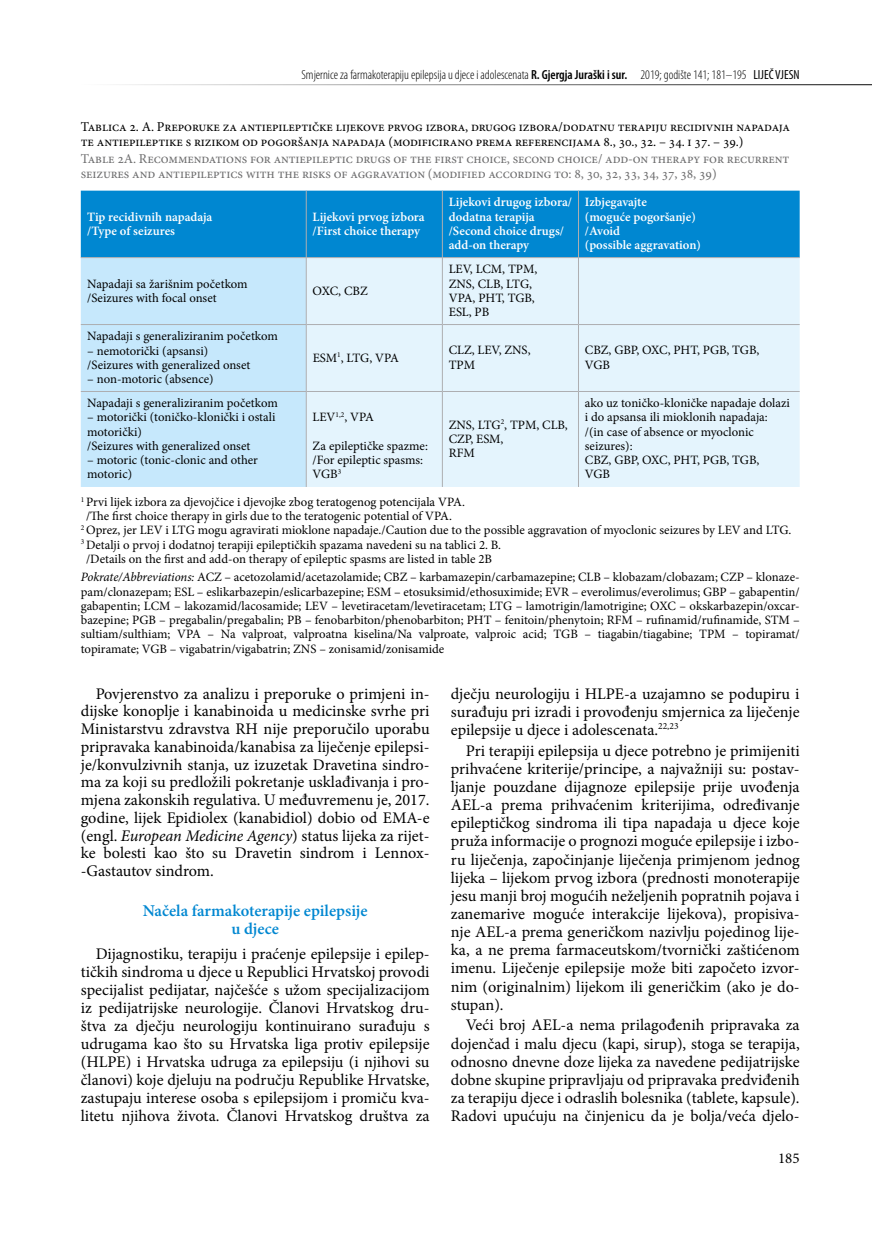
<style>
.page{position:relative;width:872px;height:1234px;background:#fff}
.page>*{position:absolute;margin:0;border:0;box-sizing:border-box;transform-origin:0 0}
.t1{font:600 16.5px/18px "Minion Pro";color:#0087d1;text-align:center}
.t2{font:16.2px/18.1px "Minion Pro";color:#000;text-align:justify}
.t3{font:15px "Minion Pro";color:#000}
.t4{font:13.5px/15px "Minion Pro";letter-spacing:-.01em;color:#000}
.t5{font:13.5px/15px "Minion Pro";letter-spacing:-.01em;color:#6d6d6e}
.t6{font:300 condensed 13.2px "Myriad Pro";color:#000}
.t7{font:12.75px/14.2px "Minion Pro";color:#000}
.t8{font:600 12.75px/14.2px "Minion Pro";color:#fff}
.s1{font-weight:600}
.s2{font-weight:400}
.s3{font-style:italic}
</style>
<div class="page">
<hr style="left:81px;top:84px;width:791px;height:1px;background:#000">
<div style="left:81px;top:190px;width:718px;height:67px;background:#0087d1"></div>
<div style="left:81px;top:258px;width:225px;height:229px;background:#c6e8fc"></div>
<div style="left:307px;top:258px;width:492px;height:229px;background:#e4f4fd"></div>
<hr style="left:306px;top:190px;width:1px;height:67px;background:#adaeb1">
<hr style="left:442px;top:190px;width:1px;height:67px;background:#adaeb1">
<hr style="left:578px;top:190px;width:1px;height:67px;background:#adaeb1">
<hr style="left:81px;top:257px;width:225px;height:1px;background:#adaeb1">
<hr style="left:306px;top:257px;width:136px;height:1px;background:#adaeb1">
<hr style="left:306px;top:258px;width:1px;height:66px;background:#adaeb1">
<hr style="left:442px;top:257px;width:136px;height:1px;background:#adaeb1">
<hr style="left:442px;top:258px;width:1px;height:66px;background:#adaeb1">
<hr style="left:578px;top:257px;width:221px;height:1px;background:#adaeb1">
<hr style="left:578px;top:258px;width:1px;height:66px;background:#adaeb1">
<hr style="left:81px;top:324px;width:225px;height:1px;background:#adaeb1">
<hr style="left:306px;top:324px;width:136px;height:1px;background:#adaeb1">
<hr style="left:306px;top:325px;width:1px;height:66px;background:#adaeb1">
<hr style="left:442px;top:324px;width:136px;height:1px;background:#adaeb1">
<hr style="left:442px;top:325px;width:1px;height:66px;background:#adaeb1">
<hr style="left:578px;top:324px;width:221px;height:1px;background:#adaeb1">
<hr style="left:578px;top:325px;width:1px;height:66px;background:#adaeb1">
<hr style="left:81px;top:391px;width:225px;height:1px;background:#adaeb1">
<hr style="left:306px;top:391px;width:136px;height:1px;background:#adaeb1">
<hr style="left:306px;top:392px;width:1px;height:95px;background:#adaeb1">
<hr style="left:442px;top:391px;width:136px;height:1px;background:#adaeb1">
<hr style="left:442px;top:392px;width:1px;height:95px;background:#adaeb1">
<hr style="left:578px;top:391px;width:221px;height:1px;background:#adaeb1">
<hr style="left:578px;top:392px;width:1px;height:95px;background:#adaeb1">
<p class="t6" style="left:301px;top:67px;width:500px">Smjernice za farmakoterapiju epilepsija u djece i adolescenata <span class="s1">R. Gjergja Juraški i sur.</span> 2019; godište 141; 181–195 <span class="s2">LIJEČ VJESN</span></p>
<p class="t4" style="left:81px;top:119px;width:710px">Tablica 2. A. Preporuke za antiepileptičke lijekove prvog izbora, drugog izbora/dodatnu terapiju recidivnih napadaja te antiepileptike s rizikom od pogoršanja napadaja (modificirano prema referencijama 8., 30., 32. – 34. i 37. – 39.)</p>
<p class="t5" style="left:81px;top:151px;width:710px">Table 2A. Recommendations for antiepileptic drugs of the first choice, second choice/ add-on therapy for recurrent seizures and antiepileptics with the risks of aggravation (modified according to: 8, 30, 32, 33, 34, 37, 38, 39)</p>
<p class="t8" style="left:87px;top:209px;width:127px">Tip recidivnih napadaja /Type of seizures</p>
<p class="t8" style="left:313px;top:209px;width:114px">Lijekovi prvog izbora /First choice therapy</p>
<p class="t8" style="left:449px;top:195px;width:125px">Lijekovi drugog izbora/ dodatna terapija /Second choice drugs/ add-on therapy</p>
<p class="t8" style="left:585px;top:195px;width:117px">Izbjegavajte<br>(moguće pogoršanje) /Avoid<br>(possible aggravation)</p>
<p class="t7" style="left:87px;top:276px;width:162px">Napadaji sa žarišnim početkom /Seizures with focal onset</p>
<p class="t7" style="left:313px;top:283px;width:57px">OXC, CBZ</p>
<p class="t7" style="left:449px;top:262px;width:90px">LEV, LCM, TPM,<br>ZNS, CLB, LTG,<br>VPA, PHT, TGB,<br>ESL, PB</p>
<p class="t7" style="left:87px;top:329px;width:192px">Napadaji s generaliziranim početkom</p>
<p class="t7" style="left:87px;top:343px;width:165px">– nemotorički (apsansi) /Seizures with generalized onset</p>
<p class="t7" style="left:87px;top:372px;width:128px">– non-motoric (absence)</p>
<p class="t7" style="left:87px;top:396px;width:192px">Napadaji s generaliziranim početkom</p>
<p class="t7" style="left:87px;top:410px;width:190px">– motorički (toničko-klonički i ostali motorički)<br>/Seizures with generalized onset</p>
<p class="t7" style="left:87px;top:453px;width:172px">– motoric (tonic-clonic and other motoric)</p>
<p class="t7" style="left:313px;top:350px;width:88px">ESM<sup>1</sup>, LTG, VPA</p>
<p class="t7" style="left:449px;top:343px;width:83px">CLZ, LEV, ZNS,<br>TPM</p>
<p class="t7" style="left:585px;top:343px;width:176px">CBZ, GBP, OXC, PHT, PGB, TGB,<br>VGB</p>
<p class="t7" style="left:313px;top:410px;width:63px">LEV<sup>1,2</sup>, VPA</p>
<p class="t7" style="left:313px;top:438px;width:117px">Za epileptičke spazme: /For epileptic spasms:<br>VGB<sup>3</sup></p>
<p class="t7" style="left:449px;top:417px;width:121px">ZNS, LTG<sup>2</sup>, TPM, CLB,<br>CZP, ESM,<br>RFM</p>
<p class="t7" style="left:585px;top:396px;width:206px">ako uz toničko-kloničke napadaje dolazi i do apsansa ili mioklonih napadaja: /(in case of absence or myoclonic seizures):<br>CBZ, GBP, OXC, PHT, PGB, TGB,<br>VGB</p>
<p class="t7" style="left:81px;top:494px;width:385px"><sup>1</sup> Prvi lijek izbora za djevojčice i djevojke zbog teratogenog potencijala VPA.</p>
<p class="t7" style="left:86px;top:509px;width:367px">/The first choice therapy in girls due to the teratogenic potential of VPA.</p>
<p class="t7" style="left:81px;top:523px;width:712px"><sup>2</sup> Oprez, jer LEV i LTG mogu agravirati mioklone napadaje./Caution due to the possible aggravation of myoclonic seizures by LEV and LTG.</p>
<p class="t7" style="left:81px;top:537px;width:422px"><sup>3</sup> Detalji o prvoj i dodatnoj terapiji epileptičkih spazama navedeni su na tablici 2. B.</p>
<p class="t7" style="left:86px;top:551px;width:407px">/Details on the first and add-on therapy of epileptic spasms are listed in table 2B</p>
<p class="t7" style="left:81px;top:570px;width:720px;text-align:justify"><span class="s3">Pokrate/Abbreviations:</span> ACZ – acetozolamid/acetazolamide; CBZ – karbamazepin/carbamazepine; CLB – klobazam/clobazam; CZP – klonaze&shy;pam/clonazepam; ESL – eslikarbazepin/eslicarbazepine; ESM – etosuksimid/ethosuximide; EVR – everolimus/everolimus; GBP – gabapentin/ gabapentin; LCM – lakozamid/lacosamide; LEV – levetiracetam/levetiracetam; LTG – lamotrigin/lamotrigine; OXC – okskarbazepin/oxcar&shy;bazepine; PGB – pregabalin/pregabalin; PB – fenobarbiton/phenobarbiton; PHT – fenitoin/phenytoin; RFM – rufinamid/rufinamide, STM – sultiam/sulthiam; VPA – Na valproat, valproatna kiselina/Na valproate, valproic acid; TGB – tiagabin/tiagabine; TPM – topiramat/ topiramate; VGB – vigabatrin/vigabatrin; ZNS – zonisamid/zonisamide</p>
<p class="t2" style="left:81px;top:684px;width:350px;line-height:17.7px;text-indent:15px">Povjerenstvo za analizu i preporuke o primjeni in&shy;dijske konoplje i kanabinoida u medicinske svrhe pri Ministarstvu zdravstva RH nije preporučilo uporabu pripravaka kanabinoida/kanabisa za liječenje epilepsi&shy;je/konvulzivnih stanja, uz izuzetak Dravetina sindro&shy;ma za koji su predložili pokretanje usklađivanja i pro&shy;mjena zakonskih regulativa. U međuvremenu je, 2017. godine, lijek Epidiolex (kanabidiol) dobio od EMA-e (engl. <span class="s3">European Medicine Agency</span>) status lijeka za rijet&shy;ke bolesti kao što su Dravetin sindrom i Lennox--Gastautov sindrom.</p>
<p class="t1" style="left:143px;top:901px;width:226px">Načela farmakoterapije epilepsije u djece</p>
<p class="t2" style="left:81px;top:944px;width:350px;text-indent:15px">Dijagnostiku, terapiju i praćenje epilepsije i epilep&shy;tičkih sindroma u djece u Republici Hrvatskoj provodi specijalist pedijatar, najčešće s užom specijalizacijom iz pedijatrijske neurologije. Članovi Hrvatskog dru&shy;štva za dječju neurologiju kontinuirano surađuju s udrugama kao što su Hrvatska liga protiv epilepsije (HLPE) i Hrvatska udruga za epilepsiju (i njihovi su članovi) koje djeluju na području Republike Hrvatske, zastupaju interese osoba s epilepsijom i promiču kva&shy;litetu njihova života. Članovi Hrvatskog društva za</p>
<p class="t2" style="left:451px;top:684px;width:350px">dječju neurologiju i HLPE-a uzajamno se podupiru i surađuju pri izradi i provođenju smjernica za liječenje epilepsije u djece i adolescenata.<sup>22,23</sup></p>
<p class="t2" style="left:451px;top:741px;width:350px;text-indent:15px">Pri terapiji epilepsija u djece potrebno je primijeniti prihvaćene kriterije/principe, a najvažniji su: postav&shy;ljanje pouzdane dijagnoze epilepsije prije uvođenja AEL-a prema prihvaćenim kriterijima, određivanje epileptičkog sindroma ili tipa napadaja u djece koje pruža informacije o prognozi moguće epilepsije i izbo&shy;ru liječenja, započinjanje liječenja primjenom jednog lijeka – lijekom prvog izbora (prednosti monoterapije jesu manji broj mogućih neželjenih popratnih pojava i zanemarive moguće interakcije lijekova), propisiva&shy;nje AEL-a prema generičkom nazivlju pojedinog lije&shy;ka, a ne prema farmaceutskom/tvornički zaštićenom imenu. Liječenje epilepsije može biti započeto izvor&shy;nim (originalnim) lijekom ili generičkim (ako je do&shy;stupan).</p>
<p class="t2" style="left:451px;top:1016px;width:350px;text-indent:15px">Veći broj AEL-a nema prilagođenih pripravaka za dojenčad i malu djecu (kapi, sirup), stoga se terapija, odnosno dnevne doze lijeka za navedene pedijatrijske dobne skupine pripravljaju od pripravaka predviđenih za terapiju djece i odraslih bolesnika (tablete, kapsule).<br>Radovi upućuju na činjenicu da je bolja/veća djelo-</p>
<p class="t3" style="left:778px;top:1147px;width:23px">185</p>
</div>
